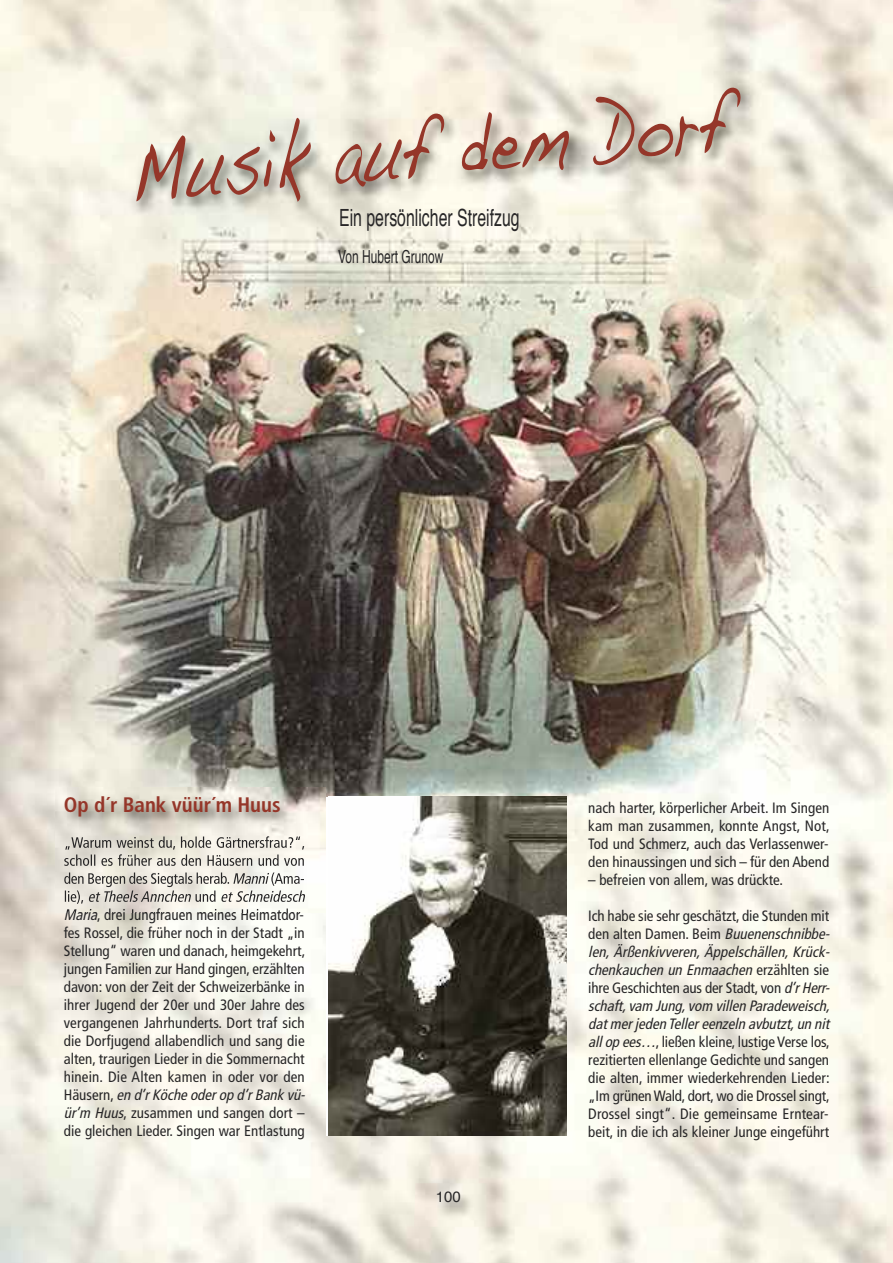
<style>
.page{position:relative;width:893px;height:1263px;background:#fff}
.page>*{position:absolute;margin:0;border:0;box-sizing:border-box;transform-origin:0 0}
.t1{font:90px "Handwriting Dakota";color:#953629;scale:.67 1}
.t2{font:23.7px "Helvetica";color:#272627;scale:.67 1}
.t3{font:700 condensed 21px "Frutiger";color:#953629}
.t4{font:18px "Helvetica";color:#272627;scale:.67 1}
.t5{font:condensed 15px/18px "Frutiger";color:#272627}
.t6{font:15px "Helvetica";color:#272627}
.s1{font-style:italic}
</style>
<div class="page">
<img style="left:0;top:0;width:893px;height:1263px">
<img style="left:414px;top:1183px;width:82px;height:44px">
<img style="left:77px;top:0;width:816px;height:355px">
<img style="left:56px;top:788px;width:270px;height:124px">
<img style="left:65px;top:836px;width:121px;height:14px">
<img style="left:64px;top:854px;width:99px;height:12px">
<img style="left:64px;top:872px;width:92px;height:15px">
<img style="left:233px;top:873px;width:36px;height:11px">
<img style="left:271px;top:872px;width:33px;height:14px">
<img style="left:65px;top:890px;width:15px;height:14px">
<img style="left:89px;top:890px;width:102px;height:12px">
<img style="left:196px;top:890px;width:20px;height:12px">
<img style="left:221px;top:890px;width:84px;height:12px">
<img style="left:66px;top:909px;width:31px;height:3px">
<img style="left:105px;top:908px;width:96px;height:4px">
<img style="left:329px;top:797px;width:238px;height:338px">
<h1 class="t1" style="left:123px;top:106px;width:902px;rotate:-5deg">Musik auf dem Dorf</h1>
<h2 class="t2" style="left:339px;top:208px;width:271px">Ein persönlicher Streifzug</h2>
<p class="t4" style="left:338px;top:249px;width:159px">Von Hubert Grunow</p>
<h3 class="t3" style="left:64px;top:797px;width:218px">Op d´r Bank vüür´m Huus</h3>
<p class="t5" style="left:64px;top:907px;width:246px"><span class="s1">Maria</span>, drei Jungfrauen meines Heimatdor&shy;fes Rossel, die früher noch in der Stadt „in Stellung“ waren und danach, heimgekehrt, jungen Familien zur Hand gingen, erzählten davon: von der Zeit der Schweizerbänke in ihrer Jugend der 20er und 30er Jahre des vergangenen Jahrhunderts. Dort traf sich die Dorfjugend allabendlich und sang die alten, traurigen Lieder in die Sommernacht hinein. Die Alten kamen in oder vor den H ä u se rn , <span class="s1">en d’r Köche oder op d’r Bank vü&shy;ür’mHuus</span>, zusammen und sangen dort – die gleichen Lieder. Singen war Entlastung</p>
<p class="t6" style="left:436px;top:1190px;width:27px">100</p>
<p class="t5" style="left:588px;top:800px;width:243px;text-align:justify">nach harter, körperlicher Arbeit. Im Singen kam man zusammen, konnte Angst, Not, Tod und Schmerz, auch das Verlassenwer&shy;den hinaussingen und sich – für den Abend</p>
<p class="t5" style="left:588px;top:872px;width:196px">– befreien von allem, was drückte.</p>
<p class="t5" style="left:588px;top:908px;width:246px">Ich habe sie sehr geschätzt, die Stunden mit den alten Damen. Beim <span class="s1">Buuenenschnibbe&shy;len, Ärßenkivveren, Äppelschällen, Krück&shy;chenkauchen un Enmaachen</span> e r z ä h l t e n s i e ihre Geschichten aus der Stadt, von <span class="s1">d’rHerr&shy;schaft, vam Jung, vom villen Paradeweisch, dat mer jeden Teller eenzeln avbutzt, un nit allopees…</span>, ließen kleine, lustige Verse los, rezitierten ellenlange Gedichte und sangen die alten, immer wiederkehrenden Lieder: „Im grünenWald, dort, wo die Drossel singt, Drossel singt“. Die gemeinsame Erntear&shy;beit, in die ich als kleiner Junge eingeführt</p>
</div>
